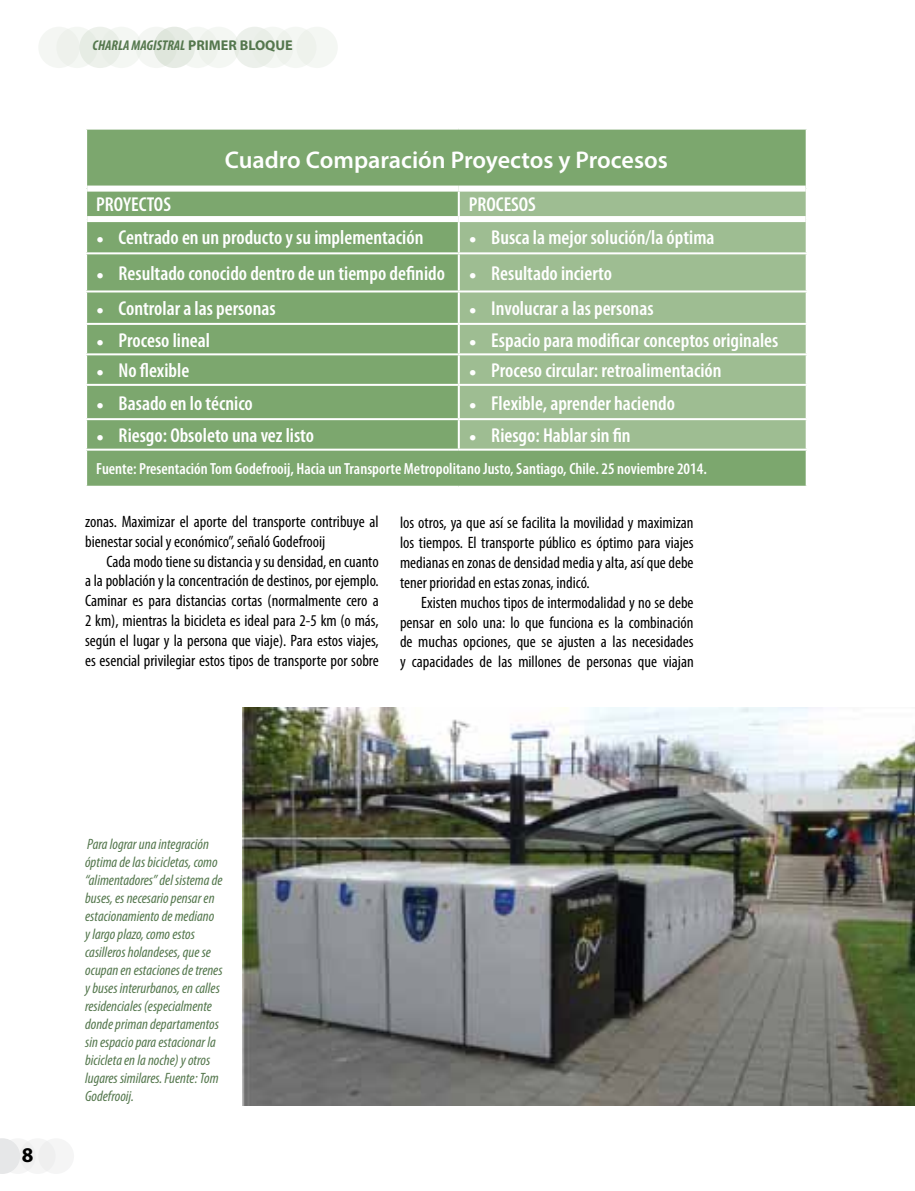
<style>
.page{position:relative;width:915px;height:1191px;background:#fff}
.page>*{position:absolute;margin:0;border:0;box-sizing:border-box;transform-origin:0 0}
.t1{font:600 24.15px "Myriad Pro";color:#fff}
.t2{font:700 21px "Myriad Pro";color:#000}
.t3{font:600 condensed 20.1px "Myriad Pro";color:#fff}
.t4{font:condensed 16.5px/19.8px "Myriad Pro";color:#000;text-align:justify}
.t5{font:600 condensed 16.2px "Myriad Pro";color:#fff}
.t6{font:italic condensed 15px/18px "Myriad Pro";color:#54774d}
.t7{font:italic 700 condensed 14.25px "Myriad Pro";color:#54774d}
.s1{font-style:normal;font-stretch:normal}
.s2{font-family:"Helvetica Neue";font-weight:400;font-stretch:normal;font-size:12.75px}
</style>
<div class="page">
<svg style="left:0;top:1138px;width:10px;height:36px"></svg>
<div style="left:0;top:1138px;width:36px;height:36px;background:linear-gradient(to bottom,#eaebeb,#ececed);border-radius:50%"></div>
<div style="left:20px;top:1138px;width:36px;height:36px;background:#eff0f0;border-radius:50%"></div>
<div style="left:38px;top:1138px;width:36px;height:36px;background:#f5f5f5;border-radius:50%"></div>
<img style="left:242px;top:707px;width:672px;height:399px">
<div style="left:87px;top:130px;width:718px;height:356px;background:#7ca76e"></div>
<div style="left:459px;top:192px;width:346px;height:256px;background:#9ebd92"></div>
<hr style="left:457px;top:192px;width:2px;height:24px;background:#fff">
<hr style="left:457px;top:222px;width:2px;height:30px;background:#fff">
<hr style="left:85px;top:252px;width:373px;height:2px;background:#fff">
<hr style="left:458px;top:252px;width:349px;height:2px;background:#fff">
<hr style="left:457px;top:254px;width:2px;height:36px;background:#fff">
<hr style="left:85px;top:290px;width:373px;height:2px;background:#fff">
<hr style="left:458px;top:290px;width:349px;height:2px;background:#fff">
<hr style="left:457px;top:292px;width:2px;height:31px;background:#fff">
<hr style="left:85px;top:323px;width:373px;height:2px;background:#fff">
<hr style="left:458px;top:323px;width:349px;height:2px;background:#fff">
<hr style="left:457px;top:325px;width:2px;height:28px;background:#fff">
<hr style="left:85px;top:353px;width:373px;height:2px;background:#fff">
<hr style="left:458px;top:353px;width:349px;height:2px;background:#fff">
<hr style="left:457px;top:355px;width:2px;height:29px;background:#fff">
<hr style="left:85px;top:384px;width:373px;height:2px;background:#fff">
<hr style="left:458px;top:384px;width:349px;height:2px;background:#fff">
<hr style="left:457px;top:386px;width:2px;height:32px;background:#fff">
<hr style="left:85px;top:418px;width:373px;height:2px;background:#fff">
<hr style="left:458px;top:418px;width:349px;height:2px;background:#fff">
<hr style="left:457px;top:420px;width:2px;height:28px;background:#fff">
<hr style="left:85px;top:448px;width:373px;height:2px;background:#fff">
<hr style="left:458px;top:448px;width:349px;height:2px;background:#fff">
<div style="left:87px;top:185px;width:371px;height:7px;background:#fff"></div>
<div style="left:458px;top:185px;width:347px;height:7px;background:#fff"></div>
<div style="left:87px;top:216px;width:371px;height:6px;background:#fff"></div>
<div style="left:458px;top:216px;width:347px;height:6px;background:#fff"></div>
<div style="left:38px;top:27px;width:42px;height:41px;background:#f4f6f3;border-radius:50%"></div>
<div style="left:56px;top:27px;width:42px;height:41px;background:#eef1ec;border-radius:50%"></div>
<div style="left:79px;top:27px;width:42px;height:41px;background:#e8ede6;border-radius:50%"></div>
<div style="left:101px;top:27px;width:41px;height:41px;background:#f4f7f3;border-radius:50%"></div>
<div style="left:136px;top:27px;width:41px;height:41px;background:#f4f6f3;border-radius:50%"></div>
<div style="left:154px;top:27px;width:41px;height:41px;background:#dfe6dc;border-radius:50%"></div>
<div style="left:177px;top:27px;width:41px;height:41px;background:linear-gradient(to bottom,#ecf0ea,#ecf1eb);border-radius:50%"></div>
<div style="left:198px;top:27px;width:41px;height:41px;background:#f4f7f3;border-radius:50%"></div>
<div style="left:234px;top:27px;width:41px;height:41px;background:#ecf0eb;border-radius:50%"></div>
<div style="left:252px;top:27px;width:41px;height:41px;background:#e5ebe3;border-radius:50%"></div>
<div style="left:275px;top:27px;width:41px;height:41px;background:#eef2ec;border-radius:50%"></div>
<div style="left:296px;top:27px;width:42px;height:41px;background:#f4f7f3;border-radius:50%"></div>
<p class="t7" style="left:92px;top:36px;width:202px">CHARLA MAGISTRAL <span class="s1">PRIMER BLOQUE</span></p>
<h1 class="t1" style="left:225px;top:144px;width:444px">Cuadro Comparación Proyectos y Procesos</h1>
<p class="t3" style="left:96px;top:192px;width:76px">PROYECTOS</p>
<p class="t3" style="left:468px;top:192px;width:68px">PROCESOS</p>
<p class="t3" style="left:96px;top:225px;width:328px"><span class="s2">●</span> Centrado en un producto y su implementación</p>
<p class="t3" style="left:468px;top:225px;width:247px"><span class="s2">●</span> Busca la mejor solución/la óptima</p>
<p class="t3" style="left:96px;top:261px;width:517px"><span class="s2">●</span> Resultado conocido dentro de un tiempo definido <span class="s2">●</span> Resultado incierto</p>
<p class="t3" style="left:96px;top:296px;width:181px"><span class="s2">●</span> Controlar a las personas</p>
<p class="t3" style="left:468px;top:296px;width:186px"><span class="s2">●</span> Involucrar a las personas</p>
<p class="t3" style="left:96px;top:328px;width:115px"><span class="s2">●</span> Proceso lineal</p>
<p class="t3" style="left:468px;top:328px;width:311px"><span class="s2">●</span> Espacio para modificar conceptos originales</p>
<p class="t3" style="left:96px;top:358px;width:95px"><span class="s2">●</span> No flexible</p>
<p class="t3" style="left:468px;top:358px;width:254px"><span class="s2">●</span> Proceso circular: retroalimentación</p>
<p class="t3" style="left:96px;top:390px;width:158px"><span class="s2">●</span> Basado en lo técnico</p>
<p class="t3" style="left:468px;top:390px;width:207px"><span class="s2">●</span> Flexible, aprender haciendo</p>
<p class="t3" style="left:96px;top:423px;width:219px"><span class="s2">●</span> Riesgo: Obsoleto una vez listo</p>
<p class="t3" style="left:468px;top:423px;width:163px"><span class="s2">●</span> Riesgo: Hablar sin fin</p>
<p class="t5" style="left:96px;top:459px;width:612px">Fuente: Presentación Tom Godefrooij, Hacia un Transporte Metropolitano Justo, Santiago, Chile. 25 noviembre 2014.</p>
<p class="t4" style="left:400px;top:513px;width:295px">los otros, ya que así se facilita la movilidad y maximizan los tiempos. El transporte público es óptimo para viajes medianas en zonas de densidad media y alta, así que debe tener prioridad en estas zonas, indicó.</p>
<p class="t4" style="left:400px;top:592px;width:295px;text-indent:21px">Existen muchos tipos de intermodalidad y no se debe pensar en solo una: lo que funciona es la combinación de muchas opciones, que se ajusten a las necesidades y capacidades de las millones de personas que viajan</p>
<p class="t4" style="left:85px;top:511px;width:295px">zonas. Maximizar el aporte del transporte contribuye al bienestar social y económico”, señaló Godefrooij</p>
<p class="t4" style="left:85px;top:551px;width:295px;text-indent:21px">Cada modo tiene su distancia y su densidad, en cuanto a la población y la concentración de destinos, por ejemplo.<br>Caminar es para distancias cortas (normalmente cero a 2 km), mientras la bicicleta es ideal para 2-5 km (o más, según el lugar y la persona que viaje). Para estos viajes, es esencial privilegiar estos tipos de transporte por sobre</p>
<p class="t2" style="left:22px;top:1141px;width:13px">8</p>
<p class="t6" style="left:85px;top:834px;width:139px">Para lograr una integración óptima de las bicicletas, como “alimentadores” del sistema de buses, es necesario pensar en estacionamiento de mediano y largo plazo, como estos casilleros holandeses, que se ocupan en estaciones de trenes y buses interurbanos, en calles residenciales (especialmente donde priman departamentos sin espacio para estacionar la bicicleta en la noche) y otros lugares similares. Fuente: Tom<br>Godefrooij.</p>
</div>
